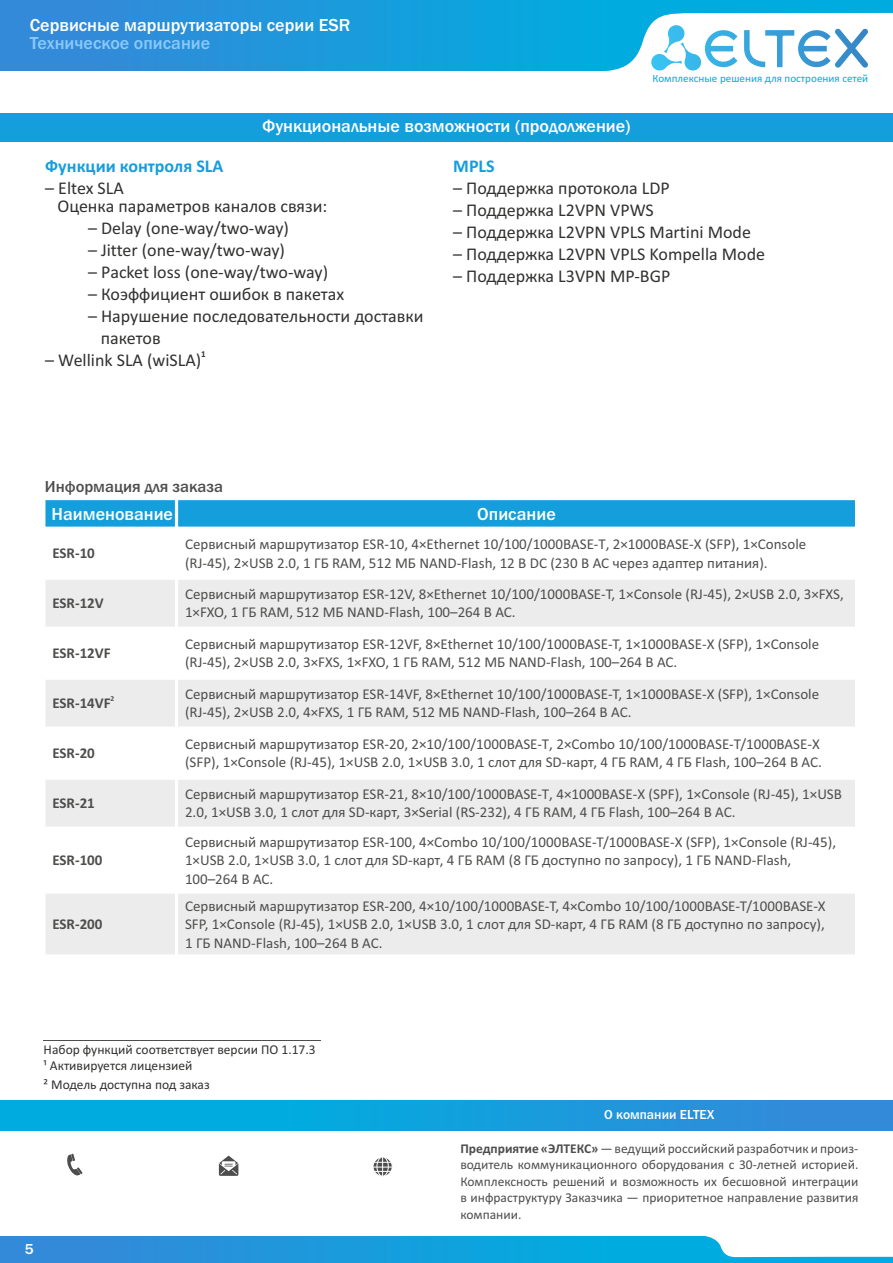
<style>
.page{position:relative;width:893px;height:1263px;background:#fff}
.page>*{position:absolute;margin:0;border:0;box-sizing:border-box;transform-origin:0 0}
.t1{font:18px/21.9px "Calibri";color:#313130}
.t2{font:500 18px "Franklin Gothic";color:#fff}
.t3{font:700 18px "Calibri";color:#159edc}
.t4{font:500 18px "Franklin Gothic";color:#8ac9fc}
.t5{font:500 16.5px "Franklin Gothic";color:#4e4e4d}
.t6{font:15px/18.3px "Calibri";color:#4e4e4d}
.t7{font:700 15px "Calibri";color:#4e4e4d}
.t8{font:500 15px "Franklin Gothic";color:#fff}
.t9{font:13.5px/16.5px "Calibri";color:#4d4d4d;text-align:justify}
.t10{font:13.5px "Calibri";color:#313130}
.t11{font:500 13.5px "Franklin Gothic";color:#fff}
.t12{font:11.1px "Calibri";color:#00acdf}
.t13{font:700 9px "Calibri";color:#313130}
.t14{font:700 7.5px "Calibri";color:#4e4e4d}
.s1{font-weight:700}
</style>
<div class="page">
<div style="left:0;top:0;width:893px;height:71px;background:linear-gradient(to right,#3489d9,#00b4e0)"></div>
<svg style="left:589px;top:13px;width:304px;height:58px"></svg>
<hr style="left:44px;top:1040px;width:277px;height:1px;background:#4e4e4d">
<div style="left:0;top:113px;width:893px;height:29px;background:#159edc"></div>
<div style="left:44px;top:498px;width:133px;height:30px;background:#159edc"></div>
<div style="left:177px;top:498px;width:679px;height:30px;background:#159edc"></div>
<div style="left:44px;top:578px;width:133px;height:50px;background:#ececec"></div>
<div style="left:177px;top:578px;width:679px;height:50px;background:#ececec"></div>
<div style="left:44px;top:678px;width:133px;height:50px;background:#ececec"></div>
<div style="left:177px;top:678px;width:679px;height:50px;background:#ececec"></div>
<div style="left:44px;top:778px;width:133px;height:50px;background:#ececec"></div>
<div style="left:177px;top:778px;width:679px;height:50px;background:#ececec"></div>
<div style="left:44px;top:892px;width:133px;height:64px;background:#ececec"></div>
<div style="left:177px;top:892px;width:679px;height:64px;background:#ececec"></div>
<hr style="left:42px;top:497px;width:3px;height:460px;background:#fff">
<hr style="left:175px;top:497px;width:3px;height:460px;background:#fff">
<hr style="left:855px;top:497px;width:3px;height:460px;background:#fff">
<hr style="left:42px;top:954px;width:816px;height:3px;background:#fff">
<hr style="left:42px;top:890px;width:816px;height:4px;background:#fff">
<hr style="left:42px;top:826px;width:816px;height:4px;background:#fff">
<hr style="left:42px;top:776px;width:816px;height:4px;background:#fff">
<hr style="left:42px;top:726px;width:816px;height:4px;background:#fff">
<hr style="left:42px;top:677px;width:816px;height:3px;background:#fff">
<hr style="left:42px;top:627px;width:816px;height:3px;background:#fff">
<hr style="left:42px;top:577px;width:816px;height:3px;background:#fff">
<hr style="left:42px;top:527px;width:816px;height:3px;background:#fff">
<hr style="left:42px;top:497px;width:816px;height:3px;background:#fff">
<div style="left:0;top:1100px;width:893px;height:30px;background:linear-gradient(to right,#00b4e0,#3489d9)"></div>
<svg style="left:219px;top:1155px;width:19px;height:21px"></svg>
<div style="left:373px;top:1156px;width:20px;height:21px;background:#fafafa;border:1px solid #fff;border-radius:50%"></div>
<div style="left:376px;top:1156px;width:13px;height:20px;background:#fefefe;border:1px solid #fff;border-radius:50%"></div>
<svg style="left:373px;top:1157px;width:19px;height:19px"></svg>
<div style="left:0;top:1236px;width:893px;height:27px;background:linear-gradient(to right,#3489d9,#00b4e0)"></div>
<svg style="left:703px;top:1236px;width:190px;height:21px"></svg>
<svg style="left:67px;top:1154px;width:16px;height:22px"></svg>
<p class="t2" style="left:30px;top:19px;width:322px">Сервисные маршрутизаторы серии ESR</p>
<p class="t4" style="left:30px;top:36px;width:182px">Техническое описание</p>
<p class="t3" style="left:45px;top:159px;width:180px">Функции контроля SLA</p>
<p class="t2" style="left:264px;top:116px;width:231px">Функциональные возможнос</p>
<p class="t2" style="left:456px;top:116px;width:178px">жности (продолжение)</p>
<p class="t2" style="left:262px;top:120px;width:194px">Функциональные возмо</p>
<p class="t2" style="left:494px;top:120px;width:138px">ти (продолжение)</p>
<p class="t3" style="left:453px;top:159px;width:43px">MPLS</p>
<p class="t12" style="left:652px;top:73px;width:217px">Комплексные решения для построения сетей</p>
<p class="t1" style="left:45px;top:179px;width:80px">– Eltex SLA</p>
<p class="t1" style="left:57px;top:197px;width:271px">Оценка параметров каналов связи:</p>
<p class="t1" style="left:88px;top:219px;width:202px">– Delay (one-way/two-way)</p>
<p class="t1" style="left:88px;top:241px;width:199px">– Jitter (one-way/two-way)</p>
<p class="t1" style="left:88px;top:263px;width:242px">– Packet loss (one-way/two-way)</p>
<p class="t1" style="left:88px;top:285px;width:258px">– Коэффициент ошибок в пакетах</p>
<p class="t1" style="left:101px;top:307px;width:324px;text-indent:-13px">– Нарушение последовательности доставки пакетов</p>
<p class="t13" style="left:201px;top:350px;width:6px">1</p>
<p class="t1" style="left:45px;top:351px;width:157px">– Wellink SLA (wiSLA)</p>
<p class="t1" style="left:453px;top:179px;width:218px">– Поддержка протокола LDP</p>
<p class="t1" style="left:453px;top:201px;width:202px">– Поддержка L2VPN VPWS</p>
<p class="t1" style="left:453px;top:223px;width:299px">– Поддержка L2VPN VPLS Martini Mode</p>
<p class="t1" style="left:453px;top:245px;width:313px">– Поддержка L2VPN VPLS Kompella Mode</p>
<p class="t1" style="left:453px;top:267px;width:219px">– Поддержка L3VPN MP-BGP</p>
<p class="t5" style="left:45px;top:480px;width:180px">Информация для заказа</p>
<p class="t2" style="left:52px;top:507px;width:123px">Наименование</p>
<p class="t2" style="left:477px;top:507px;width:80px">Описание</p>
<p class="t7" style="left:52px;top:547px;width:44px">ESR-10</p>
<p class="t6" style="left:185px;top:536px;width:623px">Сервисный маршрутизатор ESR-10, 4×Ethernet 10/100/1000BASE-T, 2×1000BASE-X (SFP), 1×Console (RJ-45), 2×USB 2.0, 1 ГБ RAM, 512 МБ NAND-Flash, 12 В DC (230 В AC через адаптер питания).</p>
<p class="t7" style="left:52px;top:597px;width:53px">ESR-12V</p>
<p class="t6" style="left:185px;top:586px;width:660px">Сервисный маршрутизатор ESR-12V, 8×Ethernet 10/100/1000BASE-T, 1×Console (RJ-45), 2×USB 2.0, 3×FXS,<br>1×FXO, 1 ГБ RAM, 512 МБ NAND-Flash, 100–264 В AC.</p>
<p class="t7" style="left:52px;top:647px;width:60px">ESR-12VF</p>
<p class="t6" style="left:185px;top:636px;width:636px">Сервисный маршрутизатор ESR-12VF, 8×Ethernet 10/100/1000BASE-T, 1×1000BASE-X (SFP), 1×Console (RJ-45), 2×USB 2.0, 3×FXS, 1×FXO, 1 ГБ RAM, 512 МБ NAND-Flash, 100–264 В AC.</p>
<p class="t14" style="left:111px;top:695px;width:5px">2</p>
<p class="t7" style="left:52px;top:697px;width:60px">ESR-14VF</p>
<p class="t6" style="left:185px;top:686px;width:636px">Сервисный маршрутизатор ESR-14VF, 8×Ethernet 10/100/1000BASE-T, 1×1000BASE-X (SFP), 1×Console (RJ-45), 2×USB 2.0, 4×FXS, 1 ГБ RAM, 512 МБ NAND-Flash, 100–264 В AC.</p>
<p class="t7" style="left:52px;top:747px;width:44px">ESR-20</p>
<p class="t6" style="left:185px;top:736px;width:638px">Сервисный маршрутизатор ESR-20, 2×10/100/1000BASE-T, 2×Combo 10/100/1000BASE-T/1000BASE-X (SFP), 1×Console (RJ-45), 1×USB 2.0, 1×USB 3.0, 1 слот для SD-карт, 4 ГБ RAM, 4 ГБ Flash, 100–264 В AC.</p>
<p class="t7" style="left:52px;top:797px;width:44px">ESR-21</p>
<p class="t6" style="left:185px;top:786px;width:658px">Сервисный маршрутизатор ESR-21, 8×10/100/1000BASE-T, 4×1000BASE-X (SPF), 1×Console (RJ-45), 1×USB<br>2.0, 1×USB 3.0, 1 слот для SD-карт, 3×Serial (RS-232), 4 ГБ RAM, 4 ГБ Flash, 100–264 В AC.</p>
<p class="t7" style="left:52px;top:854px;width:52px">ESR-100</p>
<p class="t6" style="left:185px;top:834px;width:653px">Сервисный маршрутизатор ESR-100, 4×Combo 10/100/1000BASE-T/1000BASE-X (SFP), 1×Console (RJ-45),<br>1×USB 2.0, 1×USB 3.0, 1 слот для SD-карт, 4 ГБ RAM (8 ГБ доступно по запросу), 1 ГБ NAND-Flash,<br>100–264 В AC.</p>
<p class="t7" style="left:52px;top:918px;width:52px">ESR-200</p>
<p class="t6" style="left:185px;top:898px;width:642px;text-align:justify">Сервисный маршрутизатор ESR-200, 4×10/100/1000BASE-T, 4×Combo 10/100/1000BASE-T/1000BASE-X SFP, 1×Console (RJ-45), 1×USB 2.0, 1×USB 3.0, 1 слот для SD-карт, 4 ГБ RAM (8 ГБ доступно по запросу), 1 ГБ NAND-Flash, 100–264 В AC.</p>
<p class="t10" style="left:44px;top:1043px;width:273px">Набор функций соответствует версии ПО 1.17.3</p>
<p class="t10" style="left:44px;top:1060px;width:150px">¹ Активируется лицензией</p>
<p class="t10" style="left:44px;top:1079px;width:168px">² Модель доступна под заказ</p>
<p class="t8" style="left:25px;top:1243px;width:10px">5</p>
<p class="t11" style="left:604px;top:1110px;width:112px">О компании ELTEX</p>
<p class="t9" style="left:460px;top:1141px;width:399px"><span class="s1">Предприятие «ЭЛТЕКС»</span>—ведущий российский разработчик и произ&shy;водитель коммуникационного оборудования с 30-летней историей.<br>Комплексность решений и возможность их бесшовной интеграции в инфраструктуру Заказчика — приоритетное направление развития компании.</p>
</div>
